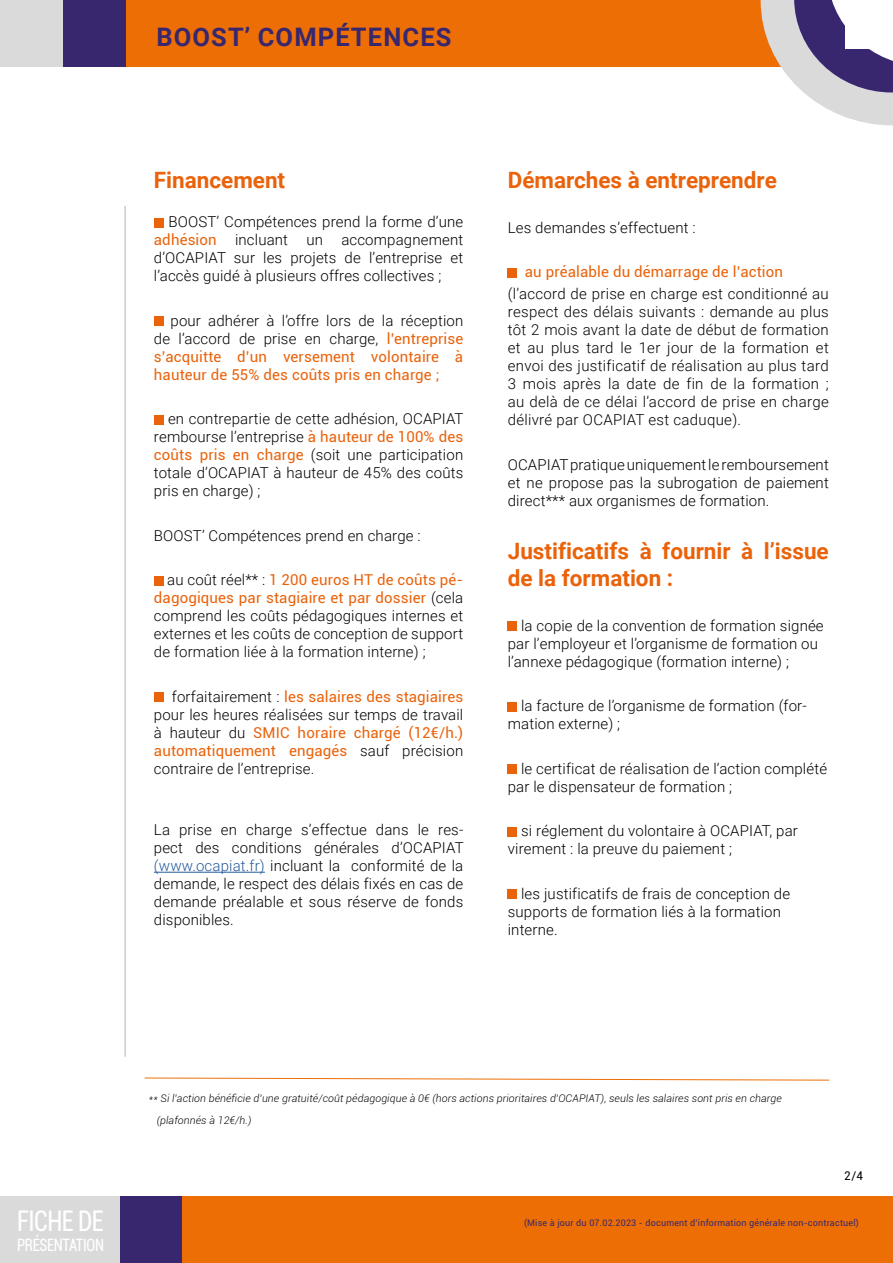
<style>
.page{position:relative;width:893px;height:1263px;background:#fff}
.page>*{position:absolute;margin:0;border:0;box-sizing:border-box;transform-origin:0 0}
.t1{font:condensed 28.5px "Roboto";letter-spacing:-.02em;color:#fff;scale:.86 1}
.t2{font:700 25.5px "Roboto";letter-spacing:.045em;color:#38276e}
.t3{font:700 22.5px/27px "Roboto";color:#ea620a}
.t4{font:condensed 17.1px "Roboto";letter-spacing:-.02em;color:#fff;scale:.86 1}
.t5{font:300 15px/18px "Roboto";letter-spacing:.01em;color:#000;text-align:justify}
.t6{font:300 15px/18px "Roboto";letter-spacing:.01em;color:#020203;text-align:justify}
.t7{font:15px/18px "Roboto";letter-spacing:.01em;color:#ea620a;text-align:justify}
.t8{font:12px "Roboto";color:#000}
.t9{font:italic 300 10.5px/22.2px "Roboto";letter-spacing:.01em;color:#000}
.t10{font:9px "Roboto";letter-spacing:.02em;color:#38276e}
.s1{font-weight:400;color:#ea620a}
.s2{font-weight:300;color:#000}
.s3{color:#000}
.s4{color:#265b9b}
</style>
<div class="page">
<hr style="left:125px;top:206px;width:1px;height:851px;background:#b2b2b2">
<hr style="left:154px;top:872px;width:111px;height:1px;background:#265b9b">
<div style="left:154px;top:218px;width:9px;height:9px;background:#ea620a"></div>
<div style="left:154px;top:317px;width:9px;height:9px;background:#ea620a"></div>
<div style="left:154px;top:415px;width:9px;height:9px;background:#ea620a"></div>
<div style="left:154px;top:576px;width:9px;height:9px;background:#ea620a"></div>
<div style="left:154px;top:693px;width:9px;height:9px;background:#ea620a"></div>
<div style="left:508px;top:268px;width:9px;height:9px;background:#ea620a"></div>
<div style="left:508px;top:622px;width:9px;height:9px;background:#ea620a"></div>
<div style="left:508px;top:702px;width:9px;height:10px;background:#ea620a"></div>
<div style="left:508px;top:765px;width:9px;height:9px;background:#ea620a"></div>
<div style="left:508px;top:827px;width:9px;height:10px;background:#ea620a"></div>
<div style="left:508px;top:890px;width:9px;height:9px;background:#ea620a"></div>
<div style="left:0;top:0;width:893px;height:66px;background:#ed6e04"></div>
<svg style="left:761px;top:0;width:132px;height:125px"></svg>
<div style="left:845px;top:0;width:48px;height:48px;background:#fff"></div>
<div style="left:0;top:0;width:125px;height:66px;background:#38276e"></div>
<div style="left:0;top:0;width:63px;height:66px;background:#dadada"></div>
<div style="left:44px;top:1197px;width:849px;height:66px;background:#ed6e04"></div>
<div style="left:56px;top:1197px;width:126px;height:66px;background:#38276e"></div>
<div style="left:0;top:1197px;width:119px;height:66px;background:#dadada"></div>
<svg style="left:144px;top:1077px;width:686px;height:4px"></svg>
<h2 class="t2" style="left:156px;top:26px;width:297px">BOOST’ COMPÉTENCES</h2>
<h3 class="t3" style="left:154px;top:168px;width:133px">Financement</h3>
<p class="t5" style="left:154px;top:214px;width:311px;text-indent:14px">BOOST’ Compétences prend la forme d’une <span class="s1">adhésion</span> incluant un accompagnement d’OCAPIAT sur les projets de l’entreprise et l’accès guidé à plusieurs offres collectives ;</p>
<p class="t7" style="left:154px;top:312px;width:311px;text-indent:17px"><span class="s2">pour adhérer à l’offre lors de la réception de l’accord de prise en charge,</span> l’entreprise s’acquitte d’un versement volontaire à hauteur de 55% des coûts pris en charge ;</p>
<p class="t5" style="left:154px;top:411px;width:311px;text-indent:14px">en contrepartie de cette adhésion, OCAPIAT rembourse l’entreprise <span class="s1">à hauteur de 100% des coûts pris en charge</span> (soit une participation totale d’OCAPIAT à hauteur de 45% des coûts pris en charge) ;</p>
<p class="t5" style="left:154px;top:527px;width:268px">BOOST’ Compétences prend en charge :</p>
<p class="t6" style="left:154px;top:572px;width:311px;text-indent:13px"><span class="s3">au coût réel** :</span> <span class="s1">1 200 euros HT de coûts pé&shy;dagogiques par stagiaire et par dossier</span> (cela comprend les coûts pédagogiques internes et externes et les coûts de conception de support de formation liée à la formation interne) ;</p>
<p class="t5" style="left:154px;top:688px;width:311px;text-indent:18px">forfaitairement : <span class="s1">les salaires des stagiaires </span>pour les heures réalisées sur temps de travail à hauteur du <span class="s1">SMIC horaire chargé (12€/h.) automatiquement engagés</span> sauf précision contraire de l’entreprise.</p>
<p class="t5" style="left:154px;top:822px;width:311px">La prise en charge s’effectue dans le res&shy;pect des conditions générales d’OCAPIAT <span class="s4">(www.ocapiat.fr)</span> incluant la conformité de la demande, le respect des délais fixés en cas de demande préalable et sous réserve de fonds disponibles.</p>
<h3 class="t3" style="left:508px;top:168px;width:271px">Démarches à entreprendre</h3>
<p class="t5" style="left:508px;top:219px;width:189px">Les demandes s’effectuent :</p>
<p class="t7" style="left:525px;top:264px;width:260px">au préalable du démarrage de l’action</p>
<p class="t5" style="left:508px;top:286px;width:323px">(l’accord de prise en charge est conditionné au respect des délais suivants : demande au plus tôt 2 mois avant la date de début de formation et au plus tard le 1er jour de la formation et envoi des justificatif de réalisation au plus tard 3 mois après la date de fin de la formation ; au delà de ce délai l’accord de prise en charge délivré par OCAPIAT est caduque).</p>
<p class="t5" style="left:508px;top:457px;width:323px">OCAPIAT pratique uniquement le remboursement et ne propose pas la subrogation de paiement direct*** aux organismes de formation.</p>
<h3 class="t3" style="left:508px;top:539px;width:322px">Justificatifs à fournir à l’issue de la formation :</h3>
<p class="t5" style="left:508px;top:618px;width:317px;text-align:left;text-indent:13px">la copie de la convention de formation signée par l’employeur et l’organisme de formation ou l’annexe pédagogique (formation interne) ;</p>
<p class="t5" style="left:508px;top:698px;width:300px;text-indent:13px">la facture de l’organisme de formation (for&shy;mation externe) ;</p>
<p class="t5" style="left:508px;top:761px;width:321px;text-indent:13px">le certificat de réalisation de l’action complété par le dispensateur de formation ;</p>
<p class="t5" style="left:508px;top:823px;width:292px;text-indent:13px">si réglement du volontaire à OCAPIAT, par virement : la preuve du paiement ;</p>
<p class="t5" style="left:508px;top:886px;width:284px;text-align:left;text-indent:13px">les justificatifs de frais de conception de supports de formation liés à la formation interne.</p>
<h1 class="t1" style="left:17px;top:1204px;width:102px">FICHE DE</h1>
<p class="t4" style="left:17px;top:1235px;width:103px">PRÉSENTATION</p>
<p class="t9" style="left:157px;top:1087px;width:627px;text-indent:-8px">** Si l’action bénéficie d’une gratuité/coût pédagogique à 0€ (hors actions prioritaires d’OCAPIAT), seuls les salaires sont pris en charge (plafonnés à 12€/h.)</p>
<p class="t8" style="left:844px;top:1171px;width:20px">2/4</p>
<p class="t10" style="left:524px;top:1218px;width:336px">(Mise à jour du 07.02.2023 - document d’information générale non-contractuel)</p>
</div>
